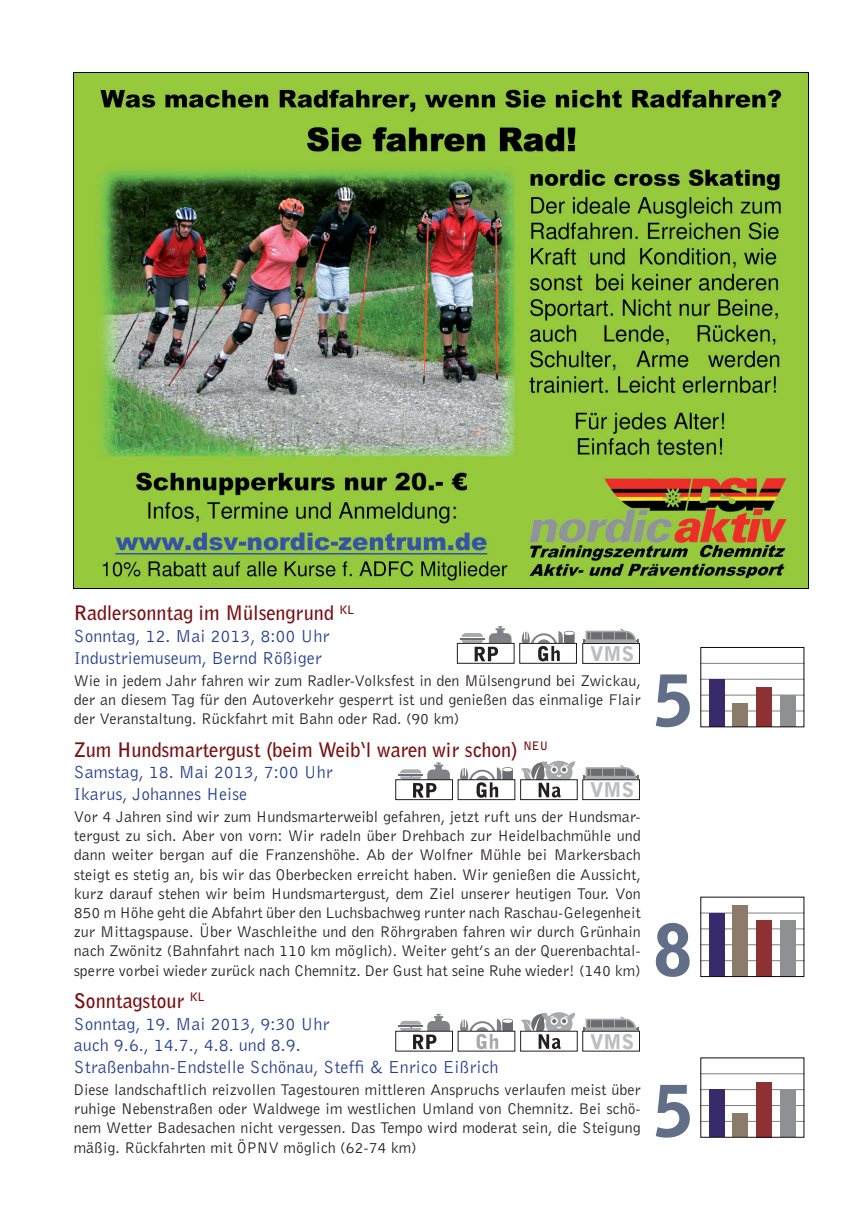
<style>
.page{position:relative;width:862px;height:1214px;background:#fff}
.page>*{position:absolute;margin:0;border:0;box-sizing:border-box;transform-origin:0 0}
.t1{font:900 20.2px "Bell Gothic BT";color:#bcbdc0}
.t2{font:700 20px "Bell Gothic BT";color:#7a1113}
.t3{font:18px/21.6px "Bell Gothic BT";color:#253f8e}
.t4{font:16px/19.2px "Bell Gothic BT";color:#231f20;text-align:justify}
</style>
<div class="page">
<svg style="left:656px;top:674px;width:34px;height:53px"></svg>
<hr style="left:701px;top:710px;width:103px;height:1px;background:#7f7f84">
<hr style="left:701px;top:678px;width:103px;height:1px;background:#7f7f84">
<hr style="left:701px;top:694px;width:103px;height:1px;background:#7f7f84">
<hr style="left:701px;top:662px;width:103px;height:1px;background:#7f7f84">
<div style="left:709px;top:679px;width:15px;height:47px;background:#392a6c"></div>
<div style="left:732px;top:703px;width:16px;height:23px;background:#8c7b69"></div>
<div style="left:756px;top:687px;width:16px;height:39px;background:#8e3133"></div>
<div style="left:780px;top:695px;width:16px;height:31px;background:#8f9094"></div>
<div style="left:700px;top:647px;width:104px;height:80px;border:1px solid #140c0a"></div>
<div style="left:519px;top:643px;width:58px;height:20px;border:1px solid #231f20"></div>
<svg style="left:522px;top:630px;width:52px;height:31px"></svg>
<hr style="left:460px;top:637px;width:24px;height:2px;background:#6c6d70">
<svg style="left:462px;top:626px;width:49px;height:35px"></svg>
<svg style="left:583px;top:628px;width:56px;height:15px"></svg>
<div style="left:582px;top:643px;width:58px;height:20px;border:1px solid #231f20"></div>
<svg style="left:656px;top:922px;width:33px;height:54px"></svg>
<hr style="left:701px;top:960px;width:103px;height:1px;background:#7f7f84">
<hr style="left:701px;top:928px;width:103px;height:1px;background:#7f7f84">
<hr style="left:701px;top:944px;width:103px;height:1px;background:#7f7f84">
<hr style="left:701px;top:912px;width:103px;height:1px;background:#7f7f84">
<div style="left:709px;top:912px;width:15px;height:64px;background:#392a6c"></div>
<div style="left:732px;top:905px;width:16px;height:71px;background:#8c7b69"></div>
<div style="left:756px;top:920px;width:16px;height:56px;background:#8e3133"></div>
<div style="left:780px;top:920px;width:16px;height:56px;background:#8f9094"></div>
<svg style="left:479px;top:797px;width:20px;height:1px"></svg>
<div style="left:457px;top:779px;width:58px;height:21px;border:1px solid #231f20"></div>
<svg style="left:460px;top:767px;width:53px;height:30px"></svg>
<hr style="left:398px;top:773px;width:25px;height:2px;background:#6c6d70">
<div style="left:395px;top:779px;width:58px;height:21px;border:1px solid #231f20"></div>
<svg style="left:400px;top:762px;width:50px;height:35px"></svg>
<svg style="left:538px;top:797px;width:23px;height:1px"></svg>
<div style="left:520px;top:779px;width:58px;height:21px;border:1px solid #231f20"></div>
<svg style="left:520px;top:760px;width:55px;height:37px"></svg>
<svg style="left:583px;top:765px;width:56px;height:14px"></svg>
<div style="left:582px;top:779px;width:58px;height:21px;border:1px solid #231f20"></div>
<svg style="left:656px;top:1084px;width:34px;height:53px"></svg>
<hr style="left:701px;top:1120px;width:103px;height:1px;background:#7f7f84">
<hr style="left:701px;top:1088px;width:103px;height:1px;background:#7f7f84">
<hr style="left:701px;top:1104px;width:103px;height:1px;background:#7f7f84">
<hr style="left:701px;top:1073px;width:103px;height:1px;background:#7f7f84">
<div style="left:709px;top:1089px;width:15px;height:48px;background:#392a6c"></div>
<div style="left:732px;top:1113px;width:16px;height:24px;background:#8c7b69"></div>
<div style="left:756px;top:1081px;width:16px;height:56px;background:#8e3133"></div>
<div style="left:780px;top:1089px;width:16px;height:48px;background:#8f9094"></div>
<svg style="left:460px;top:1018px;width:53px;height:31px"></svg>
<hr style="left:398px;top:1025px;width:25px;height:2px;background:#6c6d70">
<div style="left:395px;top:1030px;width:58px;height:21px;border:1px solid #231f20"></div>
<svg style="left:400px;top:1014px;width:50px;height:34px"></svg>
<svg style="left:538px;top:1048px;width:23px;height:1px"></svg>
<div style="left:520px;top:1030px;width:58px;height:21px;border:1px solid #231f20"></div>
<svg style="left:520px;top:1012px;width:55px;height:36px"></svg>
<svg style="left:583px;top:1016px;width:56px;height:14px"></svg>
<div style="left:582px;top:1030px;width:58px;height:21px;border:1px solid #231f20"></div>
<img style="left:74px;top:72px;width:734px;height:516px">
<p class="t2" style="left:74px;top:600px;width:282px">Radlersonntag im Mülsengrund <sup>KL</sup></p>
<p class="t3" style="left:74px;top:624px;width:257px">Sonntag, 12. Mai 2013, 8:00 Uhr<br>Industriemuseum, Bernd Rößiger</p>
<p class="t4" style="left:74px;top:670px;width:568px">Wie in jedem Jahr fahren wir zum Radler-Volksfest in den Mülsengrund bei Zwickau, der an diesem Tag für den Autoverkehr gesperrt ist und genießen das einmalige Flair der Veranstaltung. Rückfahrt mit Bahn oder Rad. (90 km)</p>
<p class="t2" style="left:74px;top:736px;width:476px">Zum Hundsmartergust (beim Weib‘l waren wir schon) <sup>NEU</sup></p>
<p class="t3" style="left:74px;top:761px;width:261px">Samstag, 18. Mai 2013, 7:00 Uhr<br>Ikarus, Johannes Heise</p>
<p class="t4" style="left:74px;top:806px;width:568px">Vor 4 Jahren sind wir zum Hundsmarterweibl gefahren, jetzt ruft uns der Hundsmar&shy;tergust zu sich. Aber von vorn: Wir radeln über Drehbach zur Heidelbachmühle und dann weiter bergan auf die Franzenshöhe. Ab der Wolfner Mühle bei Markersbach steigt es stetig an, bis wir das Oberbecken erreicht haben. Wir genießen die Aussicht, kurz darauf stehen wir beim Hundsmartergust, dem Ziel unserer heutigen Tour. Von 850 m Höhe geht die Abfahrt über den Luchsbachweg runter nach Raschau-Gelegenheit zur Mittagspause. Über Waschleithe und den Röhrgraben fahren wir durch Grünhain nach Zwönitz (Bahnfahrt nach 110 km möglich). Weiter geht’s an der Querenbachtal&shy;sperre vorbei wieder zurück nach Chemnitz. Der Gust hat seine Ruhe wieder! (140 km)</p>
<p class="t2" style="left:74px;top:987px;width:132px">Sonntagstour <sup>KL</sup></p>
<p class="t3" style="left:74px;top:1012px;width:426px">Sonntag, 19. Mai 2013, 9:30 Uhr<br>auch 9.6., 14.7., 4.8. und 8.9.<br>Straßenbahn-Endstelle Schönau, Steffi &amp; Enrico Eißrich</p>
<p class="t4" style="left:74px;top:1079px;width:568px">Diese landschaftlich reizvollen Tagestouren mittleren Anspruchs verlaufen meist über ruhige Nebenstraßen oder Waldwege im westlichen Umland von Chemnitz. Bei schö&shy;nem Wetter Badesachen nicht vergessen. Das Tempo wird moderat sein, die Steigung mäßig. Rückfahrten mit ÖPNV möglich (62-74 km)</p>
<p class="t1" style="left:590px;top:641px;width:45px">VMS</p>
<p class="t1" style="left:590px;top:777px;width:45px">VMS</p>
<p class="t1" style="left:590px;top:1028px;width:45px">VMS</p>
</div>
